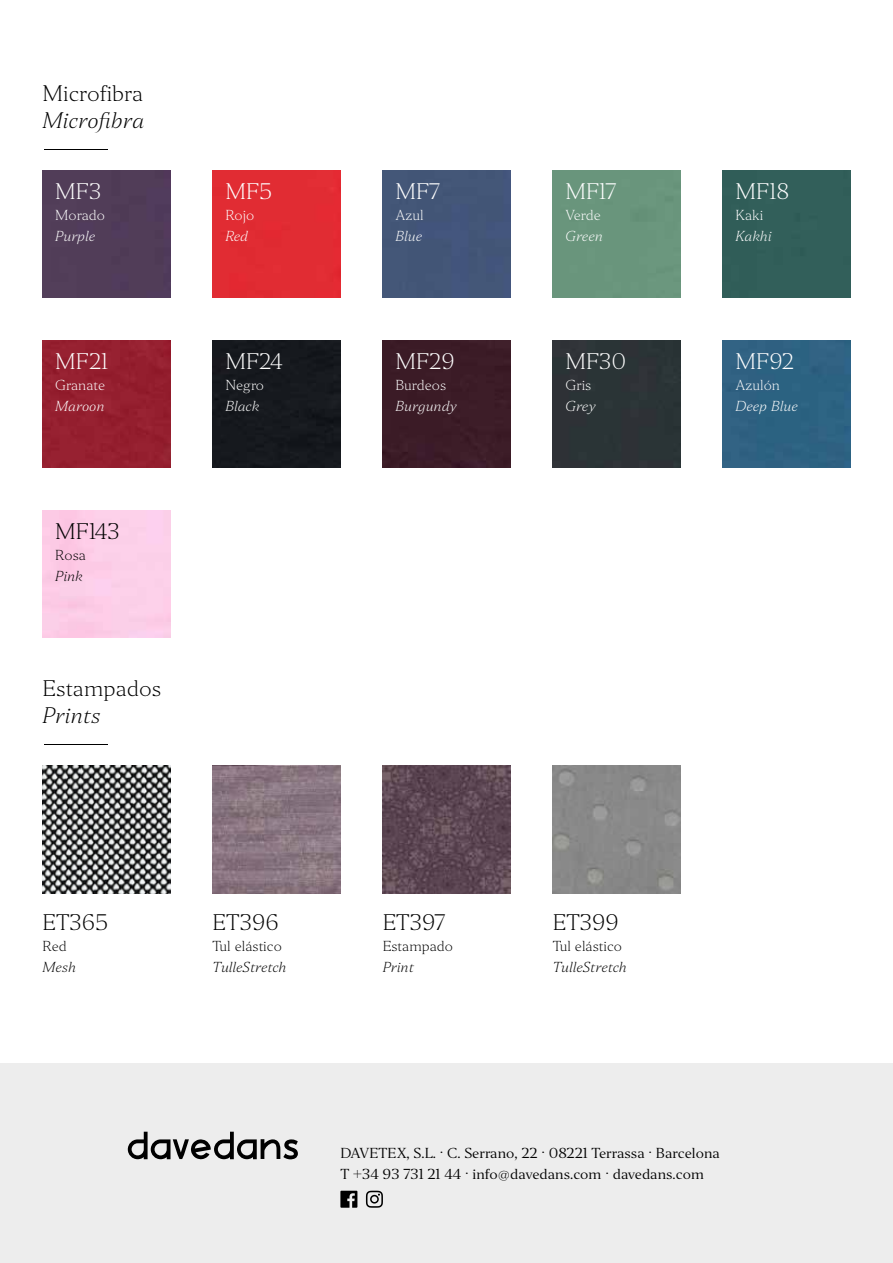
<style>
.page{position:relative;width:893px;height:1263px;background:#fff}
.page>*{position:absolute;margin:0;border:0;box-sizing:border-box;transform-origin:0 0}
.t1{font:300 21px "Editor";color:#000}
.t2{font:300 21px "Editor";color:#fff}
.t3{font:italic 300 21px "Editor";color:#000}
.t4{font:300 21px "Editor";color:#000;scale:3 1}
.t5{font:13.5px/21px "Editor";color:#000}
.t6{font:italic 300 13.5px "Editor";color:#fff}
.t7{font:300 13.5px "Editor";color:#fff}
.t8{font:300 13.5px "Editor";color:#000}
.t9{font:italic 300 13.5px "Editor";color:#000}
</style>
<div class="page">
<div style="left:0;top:1063px;width:893px;height:200px;background:#ededed"></div>
<div style="left:43px;top:170px;width:127px;height:128px;background:#513d58"></div>
<div style="left:213px;top:170px;width:127px;height:128px;background:#e12c33"></div>
<div style="left:383px;top:170px;width:127px;height:128px;background:#445678"></div>
<div style="left:553px;top:170px;width:127px;height:128px;background:#69957c"></div>
<div style="left:723px;top:170px;width:127px;height:128px;background:#325f5a"></div>
<svg style="left:128px;top:1132px;width:170px;height:27px"></svg>
<svg style="left:340px;top:1191px;width:17px;height:17px"></svg>
<svg style="left:366px;top:1191px;width:17px;height:17px"></svg>
<div style="left:43px;top:340px;width:127px;height:128px;background:#951f2f"></div>
<div style="left:213px;top:340px;width:127px;height:128px;background:#16191e"></div>
<div style="left:383px;top:340px;width:127px;height:128px;background:#3b1b26"></div>
<div style="left:553px;top:340px;width:127px;height:128px;background:#2a3436"></div>
<div style="left:723px;top:340px;width:127px;height:128px;background:#2e6281"></div>
<img style="left:43px;top:765px;width:127px;height:128px">
<img style="left:213px;top:765px;width:127px;height:128px">
<img style="left:383px;top:765px;width:127px;height:128px">
<img style="left:553px;top:765px;width:127px;height:128px">
<h1 class="t1" style="left:43px;top:80px;width:102px">Microfibra</h1>
<h1 class="t3" style="left:43px;top:107px;width:103px">Microfibra</h1>
<h1 class="t4" style="left:43px;top:134px;width:24px">—</h1>
<h1 class="t2" style="left:55px;top:177px;width:48px">MF3</h1>
<p class="t7" style="left:55px;top:206px;width:51px">Morado</p>
<p class="t6" style="left:55px;top:227px;width:41px">Purple</p>
<h1 class="t2" style="left:55px;top:347px;width:55px">MF21</h1>
<p class="t7" style="left:55px;top:376px;width:51px">Granate</p>
<p class="t6" style="left:55px;top:397px;width:51px">Maroon</p>
<h1 class="t1" style="left:55px;top:518px;width:66px">MF143</h1>
<p class="t8" style="left:55px;top:546px;width:32px">Rosa</p>
<p class="t9" style="left:55px;top:567px;width:29px">Pink</p>
<h1 class="t1" style="left:43px;top:675px;width:120px">Estampados</h1>
<h1 class="t3" style="left:43px;top:702px;width:59px">Prints</h1>
<h1 class="t4" style="left:43px;top:729px;width:24px">—</h1>
<h1 class="t2" style="left:225px;top:177px;width:48px">MF5</h1>
<p class="t7" style="left:225px;top:206px;width:30px">Rojo</p>
<p class="t6" style="left:225px;top:227px;width:24px">Red</p>
<h1 class="t2" style="left:225px;top:347px;width:59px">MF24</h1>
<p class="t7" style="left:225px;top:376px;width:40px">Negro</p>
<p class="t6" style="left:225px;top:397px;width:35px">Black</p>
<h1 class="t1" style="left:43px;top:909px;width:67px">ET365</h1>
<p class="t8" style="left:43px;top:937px;width:26px">Red</p>
<p class="t9" style="left:43px;top:958px;width:35px">Mesh</p>
<h1 class="t1" style="left:213px;top:909px;width:68px">ET396</h1>
<p class="t8" style="left:213px;top:937px;width:71px">Tul elástico</p>
<p class="t9" style="left:213px;top:958px;width:75px">TulleStretch</p>
<h1 class="t2" style="left:395px;top:177px;width:46px">MF7</h1>
<p class="t7" style="left:395px;top:206px;width:30px">Azul</p>
<p class="t6" style="left:395px;top:227px;width:28px">Blue</p>
<h1 class="t2" style="left:395px;top:347px;width:61px">MF29</h1>
<p class="t7" style="left:395px;top:376px;width:52px">Burdeos</p>
<p class="t6" style="left:395px;top:397px;width:63px">Burgundy</p>
<h1 class="t2" style="left:566px;top:177px;width:53px">MF17</h1>
<p class="t7" style="left:566px;top:206px;width:37px">Verde</p>
<p class="t6" style="left:566px;top:227px;width:39px">Green</p>
<h1 class="t2" style="left:566px;top:347px;width:62px">MF30</h1>
<p class="t7" style="left:566px;top:376px;width:27px">Gris</p>
<p class="t6" style="left:566px;top:397px;width:32px">Grey</p>
<h1 class="t1" style="left:383px;top:909px;width:64px">ET397</h1>
<p class="t8" style="left:383px;top:937px;width:72px">Estampado</p>
<p class="t9" style="left:383px;top:958px;width:33px">Print</p>
<h1 class="t1" style="left:553px;top:909px;width:68px">ET399</h1>
<p class="t8" style="left:553px;top:937px;width:71px">Tul elástico</p>
<p class="t9" style="left:553px;top:958px;width:75px">TulleStretch</p>
<h1 class="t2" style="left:736px;top:177px;width:55px">MF18</h1>
<p class="t7" style="left:736px;top:206px;width:29px">Kaki</p>
<p class="t6" style="left:736px;top:227px;width:37px">Kakhi</p>
<h1 class="t2" style="left:736px;top:347px;width:60px">MF92</h1>
<p class="t7" style="left:736px;top:376px;width:46px">Azulón</p>
<p class="t6" style="left:736px;top:397px;width:64px">Deep Blue</p>
<p class="t5" style="left:340px;top:1143px;width:381px">DAVETEX, S.L. · C. Serrano, 22 · 08221 Terrassa · Barcelona<br>T +34 93 731 21 44 · info@davedans.com · davedans.com</p>
</div>
